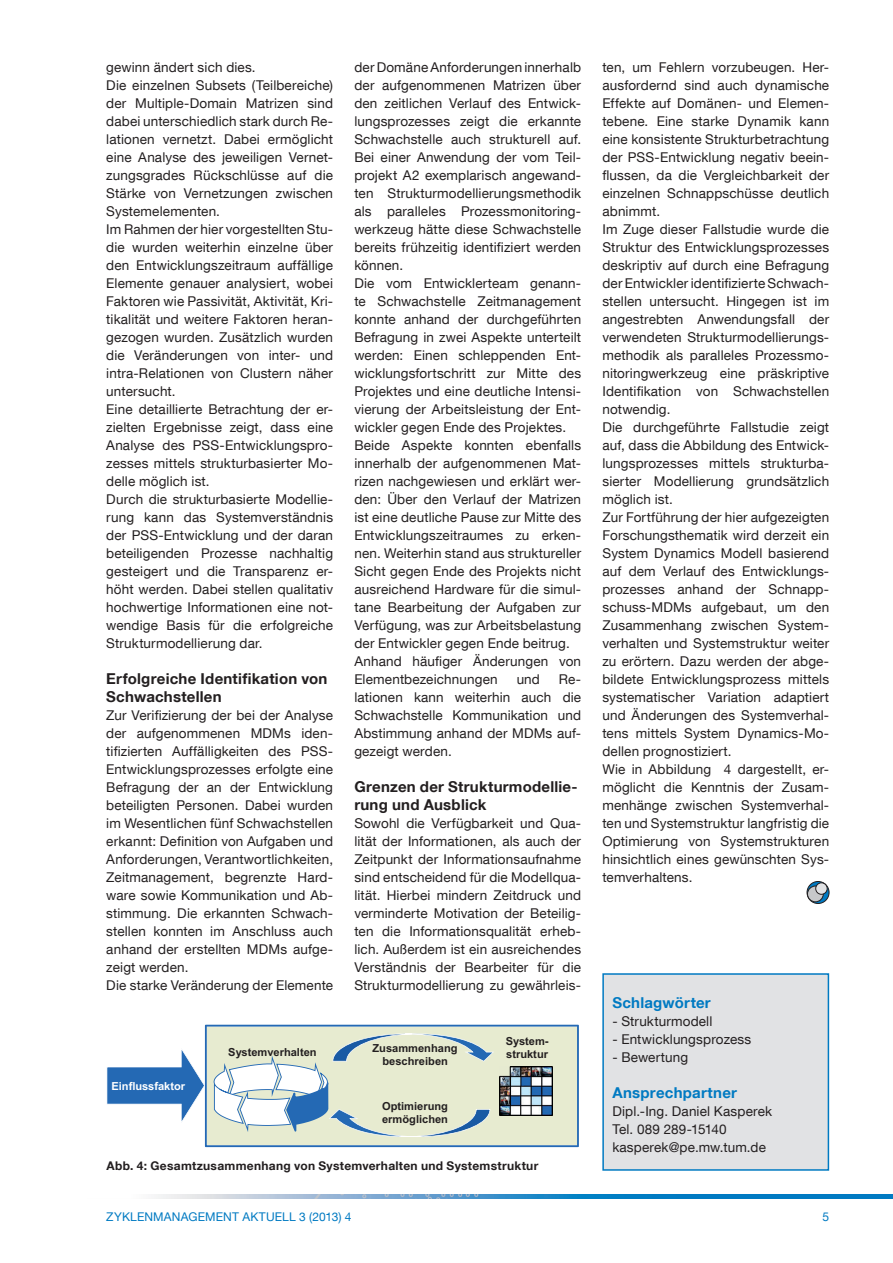
<style>
.page{position:relative;width:893px;height:1263px;background:#fff}
.page>*{position:absolute;margin:0;border:0;box-sizing:border-box;transform-origin:0 0}
.t1{font:700 15px/18px "TUM Neue Helvetica";letter-spacing:.015em;color:#231f20}
.t2{font:700 15px "TUM Neue Helvetica";letter-spacing:.02em;color:#007ac2}
.t3{font:13.5px/18px "TUM Neue Helvetica";letter-spacing:.01em;color:#231f20}
.t4{font:700 12px "TUM Neue Helvetica";letter-spacing:.025em;color:#231f20}
.t5{font:12px "TUM Neue Helvetica";letter-spacing:.015em;color:#007ac2}
.t6{font:700 11.1px/13.4px "Arial";color:#231f20}
.t7{font:700 11.1px "Arial";letter-spacing:-.005em;color:#fff}
</style>
<div class="page">
<div style="left:603px;top:974px;width:225px;height:196px;background:#e1e2e4"></div>
<div style="left:602px;top:973px;width:227px;height:198px;border:2px solid #007ac2"></div>
<svg style="left:807px;top:881px;width:22px;height:22px"></svg>
<div style="left:807px;top:881px;width:22px;height:23px;border:1px solid #231f20;border-radius:50%"></div>
<div style="left:807px;top:886px;width:16px;height:16px;background:#c7c8ca;border-radius:50%"></div>
<div style="left:807px;top:886px;width:16px;height:16px;border:1px solid #231f20;border-radius:50%"></div>
<div style="left:816px;top:883px;width:11px;height:11px;background:#e1e2e4;border-radius:50%"></div>
<div style="left:815px;top:883px;width:12px;height:11px;border:1px solid #231f20;border-radius:50%"></div>
<svg style="left:205px;top:1025px;width:374px;height:122px"></svg>
<svg style="left:107px;top:1026px;width:470px;height:119px"></svg>
<img style="left:500px;top:1067px;width:52px;height:48px">
<img style="left:154px;top:1194px;width:739px;height:5px">
<p class="t3" style="left:106px;top:58px;width:228px">gewinn ändert sich dies.<br>Die einzelnen Subsets (Teilbereiche) der Multiple-Domain Matrizen sind dabei unterschiedlich stark durch Re&shy;lationen vernetzt. Dabei ermöglicht eine Analyse des jeweiligen Vernet&shy;zungsgrades Rückschlüsse auf die Stärke von Vernetzungen zwischen Systemelementen.<br>Im Rahmen der hier vorgestellten Stu&shy;die wurden weiterhin einzelne über den Entwicklungszeitraum auffällige Elemente genauer analysiert, wobei Faktoren wie Passivität, Aktivität, Kri&shy;tikalität und weitere Faktoren heran&shy;gezogen wurden. Zusätzlich wurden die Veränderungen von inter- und intra-Relationen von Clustern näher untersucht.<br>Eine detaillierte Betrachtung der er&shy;zielten Ergebnisse zeigt, dass eine Analyse des PSS-Entwicklungspro&shy;zesses mittels strukturbasierter Mo&shy;delle möglich ist.<br>Durch die strukturbasierte Modellie&shy;rung kann das Systemverständnis der PSS-Entwicklung und der daran beteiligenden Prozesse nachhaltig gesteigert und die Transparenz er&shy;höht werden. Dabei stellen qualitativ hochwertige Informationen eine not&shy;wendige Basis für die erfolgreiche Strukturmodellierung dar.</p>
<p class="t1" style="left:106px;top:669px;width:223px">Erfolgreiche Identifikation von<br>Schwachstellen</p>
<p class="t3" style="left:106px;top:706px;width:228px">Zur Verifizierung der bei der Analyse der aufgenommenen MDMs iden&shy;tifizierten Auffälligkeiten des PSS-Entwicklungsprozesses erfolgte eine Befragung der an der Entwicklung beteiligten Personen. Dabei wurden im Wesentlichen fünf Schwachstellen erkannt: Definition von Aufgaben und Anforderungen, Verantwortlichkeiten, Zeitmanagement, begrenzte Hard&shy;ware sowie Kommunikation und Ab&shy;stimmung. Die erkannten Schwach&shy;stellen konnten im Anschluss auch anhand der erstellten MDMs aufge&shy;zeigt werden.<br>Die starke Veränderung der Elemente</p>
<p class="t7" style="left:112px;top:1079px;width:75px">Einflussfaktor</p>
<p class="t6" style="left:228px;top:1046px;width:90px">Systemverhalten</p>
<p class="t3" style="left:354px;top:58px;width:228px">der Domäne Anforderungen innerhalb der aufgenommenen Matrizen über den zeitlichen Verlauf des Entwick&shy;lungsprozesses zeigt die erkannte Schwachstelle auch strukturell auf.<br>Bei einer Anwendung der vom Teil&shy;projekt A2 exemplarisch angewand&shy;ten Strukturmodellierungsmethodik als paralleles Prozessmonitoring&shy;werkzeug hätte diese Schwachstelle bereits frühzeitig identifiziert werden können.<br>Die vom Entwicklerteam genann&shy;te Schwachstelle Zeitmanagement konnte anhand der durchgeführten Befragung in zwei Aspekte unterteilt werden: Einen schleppenden Ent&shy;wicklungsfortschritt zur Mitte des Projektes und eine deutliche Intensi&shy;vierung der Arbeitsleistung der Ent&shy;wickler gegen Ende des Projektes.<br>Beide Aspekte konnten ebenfalls innerhalb der aufgenommenen Mat&shy;rizen nachgewiesen und erklärt wer&shy;den: Über den Verlauf der Matrizen ist eine deutliche Pause zur Mitte des Entwicklungszeitraumes zu erken&shy;nen. Weiterhin stand aus struktureller Sicht gegen Ende des Projekts nicht ausreichend Hardware für die simul&shy;tane Bearbeitung der Aufgaben zur Verfügung, was zur Arbeitsbelastung der Entwickler gegen Ende beitrug.<br>Anhand häufiger Änderungen von Elementbezeichnungen</p>
<p class="t3" style="left:354px;top:670px;width:228px;text-align:justify;text-indent:205px">Re&shy;lationen kann weiterhin auch die Schwachstelle Kommunikation und Abstimmung anhand der MDMs auf&shy;gezeigt werden.</p>
<p class="t1" style="left:354px;top:777px;width:225px">Grenzen der Strukturmodellie&shy;rung und Ausblick</p>
<p class="t3" style="left:354px;top:814px;width:228px;text-align:justify">Sowohl die Verfügbarkeit und Qua&shy;lität der Informationen, als auch der Zeitpunkt der Informationsaufnahme sind entscheidend für die Modellqua&shy;lität. Hierbei mindern Zeitdruck und verminderte Motivation der Beteilig&shy;ten die Informationsqualität erheb&shy;lich. Außerdem ist ein ausreichendes Verständnis der Bearbeiter für die Strukturmodellierung zu gewährleis-</p>
<p class="t3" style="left:517px;top:670px;width:25px">und</p>
<p class="t6" style="left:372px;top:1041px;width:87px;text-align:center">Zusammenhang beschreiben</p>
<p class="t6" style="left:382px;top:1099px;width:67px">Optimierung ermöglichen</p>
<p class="t6" style="left:506px;top:1034px;width:44px">System&shy;struktur</p>
<p class="t4" style="left:107px;top:1158px;width:433px">Abb. 4: Gesamtzusammenhang von Systemverhalten und Systemstruktur</p>
<p class="t3" style="left:602px;top:58px;width:228px">ten, um Fehlern vorzubeugen. Her&shy;ausfordernd sind auch dynamische Effekte auf Domänen- und Elemen&shy;tebene. Eine starke Dynamik kann eine konsistente Strukturbetrachtung der PSS-Entwicklung negativ beein&shy;flussen, da die Vergleichbarkeit der einzelnen Schnappschüsse deutlich abnimmt.<br>Im Zuge dieser Fallstudie wurde die Struktur des Entwicklungsprozesses deskriptiv auf durch eine Befragung der Entwickler identifizierte Schwach&shy;stellen untersucht. Hingegen ist im angestrebten Anwendungsfall der verwendeten Strukturmodellierungs&shy;methodik als paralleles Prozessmo&shy;nitoringwerkzeug eine präskriptive Identifikation von Schwachstellen notwendig.<br>Die durchgeführte Fallstudie zeigt auf, dass die Abbildung des Entwick&shy;lungsprozesses mittels strukturba&shy;sierter Modellierung grundsätzlich möglich ist.<br>Zur Fortführung der hier aufgezeigten Forschungsthematik wird derzeit ein System Dynamics Modell basierend auf dem Verlauf des Entwicklungs&shy;prozesses anhand der Schnapp&shy;schuss-MDMs aufgebaut, um den Zusammenhang zwischen System&shy;verhalten und Systemstruktur weiter zu erörtern. Dazu werden der abge&shy;bildete Entwicklungsprozess mittels systematischer Variation adaptiert und Änderungen des Systemverhal&shy;tens mittels System Dynamics-Mo&shy;dellen prognostiziert.<br>Wie in Abbildung 4 dargestellt, er&shy;möglicht die Kenntnis der Zusam&shy;menhänge zwischen Systemverhal&shy;ten und Systemstruktur langfristig die Optimierung von Systemstrukturen hinsichtlich eines gewünschten Sys&shy;temverhaltens.</p>
<p class="t2" style="left:612px;top:993px;width:100px">Schlagwörter</p>
<p class="t3" style="left:612px;top:1012px;width:101px">- Strukturmodell</p>
<p class="t3" style="left:612px;top:1030px;width:140px">- Entwicklungsprozess</p>
<p class="t3" style="left:612px;top:1048px;width:77px">- Bewertung</p>
<p class="t2" style="left:612px;top:1083px;width:126px">Ansprechpartner</p>
<p class="t3" style="left:612px;top:1102px;width:161px">Dipl.-Ing. Daniel Kasperek<br>Tel. 089 289-15140 kasperek@pe.mw.tum.de</p>
<p class="t5" style="left:106px;top:1209px;width:34px">Zyklenmanagement</p>
<p class="t5" style="left:242px;top:1209px;width:25px">aktuell</p>
<p class="t5" style="left:299px;top:1209px;width:54px">3 (2013) 4</p>
<p class="t5" style="left:822px;top:1209px;width:8px">5</p>
</div>
